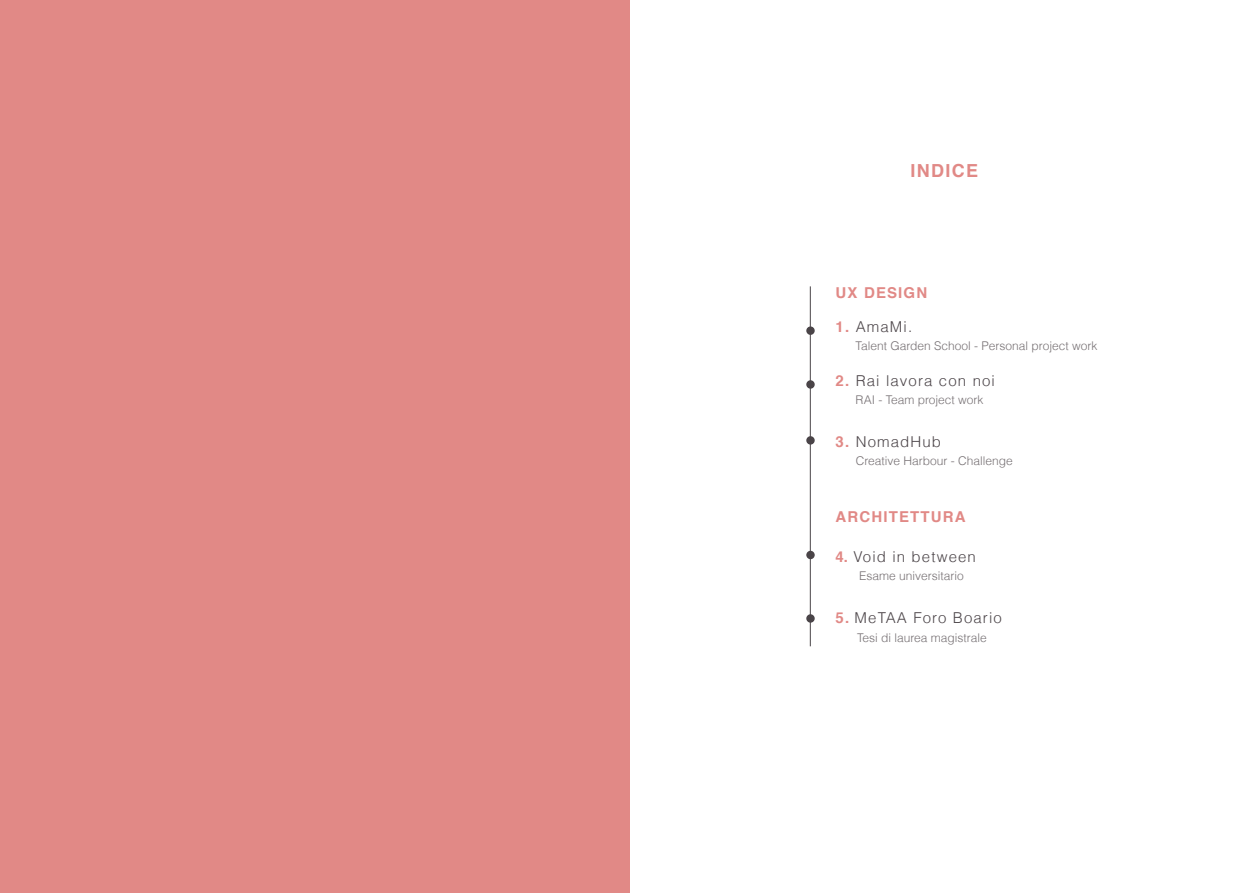
<style>
.page{position:relative;width:1259px;height:893px;background:#fff}
.page>*{position:absolute;margin:0;border:0;box-sizing:border-box;transform-origin:0 0}
.t1{font:700 18px "Helvetica";letter-spacing:.075em;color:#e18986}
.t2{font:300 15px "Helvetica";letter-spacing:.075em;color:#4b4448}
.t3{font:700 15px "Helvetica";letter-spacing:.075em;color:#e18986}
.t4{font:300 12px "Helvetica";color:#767073}
.s1{font-weight:700;color:#e18986}
</style>
<div class="page">
<hr style="left:810px;top:286px;width:1px;height:360px;background:#4a4448">
<div style="left:806px;top:380px;width:8px;height:9px;background:#4a4448;border-radius:50%"></div>
<div style="left:806px;top:326px;width:8px;height:9px;background:#4a4448;border-radius:50%"></div>
<div style="left:806px;top:436px;width:8px;height:9px;background:#4a4448;border-radius:50%"></div>
<div style="left:806px;top:551px;width:8px;height:8px;background:#4a4448;border-radius:50%"></div>
<div style="left:806px;top:614px;width:8px;height:9px;background:#4a4448;border-radius:50%"></div>
<div style="left:0;top:0;width:629px;height:893px;background:#e18986"></div>
<h1 class="t1" style="left:910px;top:156px;width:69px">INDICE</h1>
<p class="t3" style="left:835px;top:280px;width:93px">UX DESIGN</p>
<p class="t2" style="left:835px;top:317px;width:78px"><span class="s1">1.</span> AmaMi.</p>
<p class="t4" style="left:855px;top:338px;width:243px">Talent Garden School - Personal project work</p>
<p class="t2" style="left:835px;top:371px;width:161px"><span class="s1">2.</span> Rai lavora con noi</p>
<p class="t4" style="left:855px;top:392px;width:129px">RAI - Team project work</p>
<p class="t2" style="left:835px;top:433px;width:107px"><span class="s1">3.</span> NomadHub</p>
<p class="t4" style="left:855px;top:454px;width:159px">Creative Harbour - Challenge</p>
<p class="t3" style="left:835px;top:504px;width:131px">ARCHITETTURA</p>
<p class="t2" style="left:835px;top:548px;width:142px"><span class="s1">4.</span> Void in between</p>
<p class="t4" style="left:859px;top:569px;width:106px">Esame universitario</p>
<p class="t2" style="left:835px;top:608px;width:168px"><span class="s1">5.</span> MeTAA Foro Boario</p>
<p class="t4" style="left:857px;top:631px;width:131px">Tesi di laurea magistrale</p>
</div>
